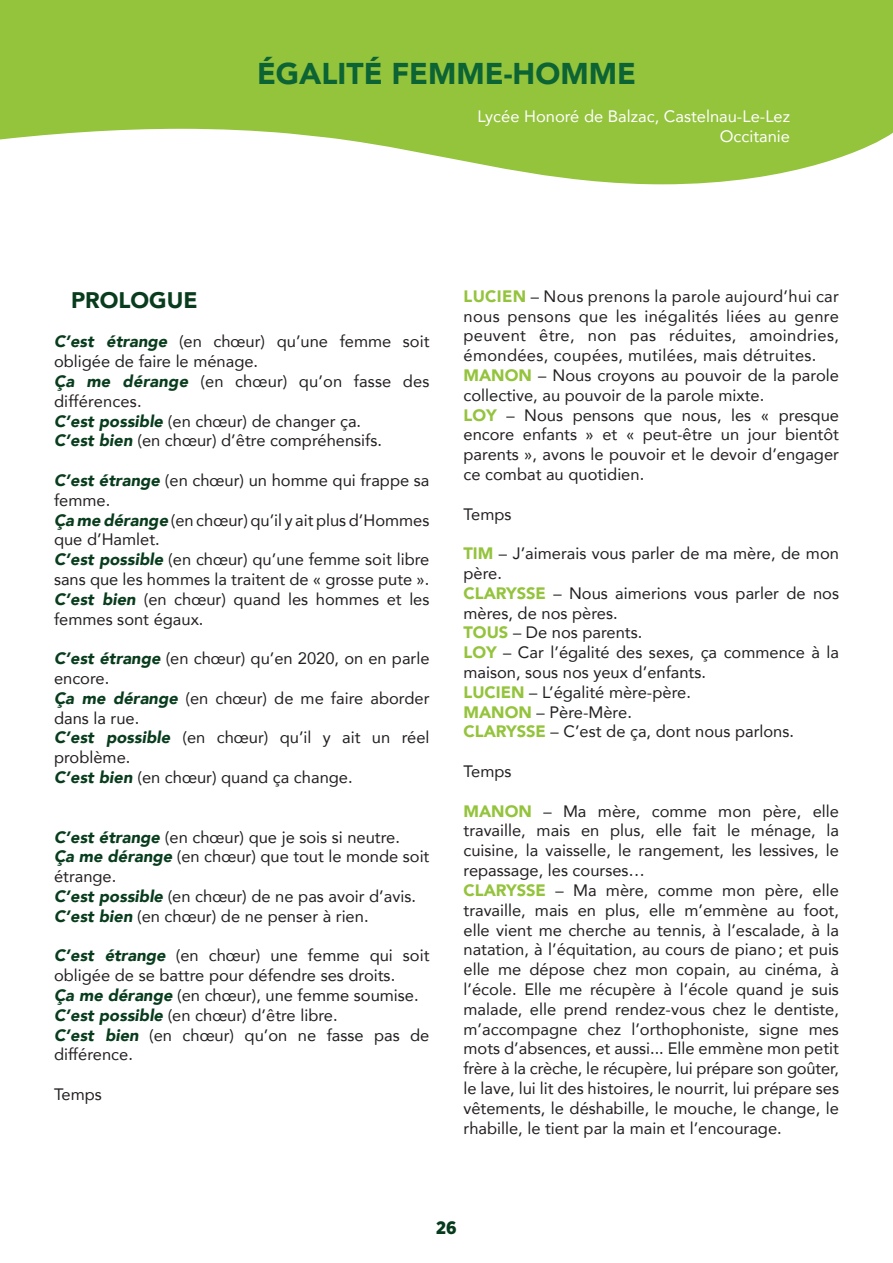
<style>
.page{position:relative;width:893px;height:1263px;background:#fff}
.page>*{position:absolute;margin:0;border:0;box-sizing:border-box;transform-origin:0 0}
.t1{font:900 30px "Avenir";color:#0c6333}
.t2{font:900 22.5px "Avenir";color:#083c1c}
.t3{font:900 18px "Gotham Narrow";color:#073b1d}
.t4{font:16.5px/19.8px "Avenir";color:#231f20}
.t5{font:16.5px/19.8px "Avenir";color:#fff;text-align:right}
.s1{font-weight:900;font-style:italic;color:#083c1c}
.s2{font-weight:900;color:#94c33c}
</style>
<div class="page">
<svg style="left:0;top:0;width:893px;height:184px;fill:#94c33c"></svg>
<h1 class="t1" style="left:257px;top:48px;width:380px">ÉGALITÉ FEMME-HOMME</h1>
<p class="t5" style="left:478px;top:106px;width:314px">Lycée Honoré de Balzac, Castelnau-Le-Lez<br>Occitanie</p>
<h2 class="t2" style="left:71px;top:281px;width:128px">PROLOGUE</h2>
<p class="t4" style="left:54px;top:331px;width:377px"><span class="s1">C’est étrange</span> (en chœur) qu’une femme soit obligée de faire le ménage.<br><span class="s1">Ça me dérange</span> (en chœur) qu’on fasse des différences.<br><span class="s1">C’est possible</span> (en chœur) de changer ça.<br><span class="s1">C’est bien</span> (en chœur) d’être compréhensifs.</p>
<p class="t4" style="left:54px;top:470px;width:377px"><span class="s1">C’est étrange</span> (en chœur) un homme qui frappe sa femme.<br><span class="s1">Ça me dérange</span> (en chœur) qu’il y ait plus d’Hommes que d’Hamlet.<br><span class="s1">C’est possible</span> (en chœur) qu’une femme soit libre sans que les hommes la traitent de « grosse pute ».<br><span class="s1">C’est bien</span> (en chœur) quand les hommes et les femmes sont égaux.</p>
<p class="t4" style="left:54px;top:648px;width:377px"><span class="s1">C’est étrange</span> (en chœur) qu’en 2020, on en parle encore.<br><span class="s1">Ça me dérange</span> (en chœur) de me faire aborder dans la rue.<br><span class="s1">C’est possible</span> (en chœur) qu’il y ait un réel problème.<br><span class="s1">C’est bien</span> (en chœur) quand ça change.</p>
<p class="t4" style="left:54px;top:826px;width:377px"><span class="s1">C’est étrange</span> (en chœur) que je sois si neutre.<br><span class="s1">Ça me dérange</span> (en chœur) que tout le monde soit étrange.<br><span class="s1">C’est possible</span> (en chœur) de ne pas avoir d’avis.<br><span class="s1">C’est bien</span> (en chœur) de ne penser à rien.</p>
<p class="t4" style="left:54px;top:945px;width:377px"><span class="s1">C’est étrange</span> (en chœur) une femme qui soit obligée de se battre pour défendre ses droits.<br><span class="s1">Ça me dérange</span> (en chœur), une femme soumise.<br><span class="s1">C’est possible</span> (en chœur) d’être libre.<br><span class="s1">C’est bien</span> (en chœur) qu’on ne fasse pas de différence.</p>
<p class="t4" style="left:54px;top:1084px;width:49px">Temps</p>
<p class="t4" style="left:463px;top:286px;width:377px"><span class="s2">LUCIEN</span> – Nous prenons la parole aujourd’hui car nous pensons que les inégalités liées au genre peuvent être, non pas réduites, amoindries, émondées, coupées, mutilées, mais détruites.<br><span class="s2">MANON</span> – Nous croyons au pouvoir de la parole collective, au pouvoir de la parole mixte.<br><span class="s2">LOY</span> – Nous pensons que nous, les « presque encore enfants » et « peut-être un jour bientôt parents », avons le pouvoir et le devoir d’engager ce combat au quotidien.</p>
<p class="t4" style="left:463px;top:503px;width:49px">Temps</p>
<p class="t4" style="left:463px;top:543px;width:377px"><span class="s2">TIM</span> – J’aimerais vous parler de ma mère, de mon père.<br><span class="s2">CLARYSSE</span> – Nous aimerions vous parler de nos mères, de nos pères.<br><span class="s2">TOUS</span> – De nos parents.<br><span class="s2">LOY</span> – Car l’égalité des sexes, ça commence à la maison, sous nos yeux d’enfants.<br><span class="s2">LUCIEN</span> – L’égalité mère-père.<br><span class="s2">MANON</span> – Père-Mère.<br><span class="s2">CLARYSSE</span> – C’est de ça, dont nous parlons.</p>
<p class="t4" style="left:463px;top:761px;width:49px">Temps</p>
<p class="t4" style="left:463px;top:800px;width:377px"><span class="s2">MANON</span> – Ma mère, comme mon père, elle travaille, mais en plus, elle fait le ménage, la cuisine, la vaisselle, le rangement, les lessives, le repassage, les courses…<br><span class="s2">CLARYSSE</span> – Ma mère, comme mon père, elle travaille, mais en plus, elle m’emmène au foot, elle vient me cherche au tennis, à l’escalade, à la natation, à l’équitation, au cours de piano; et puis elle me dépose chez mon copain, au cinéma, à l’école. Elle me récupère à l’école quand je suis malade, elle prend rendez-vous chez le dentiste, m’accompagne chez l’orthophoniste, signe mes mots d’absences, et aussi... Elle emmène mon petit frère à la crèche, le récupère, lui prépare son goûter, le lave, lui lit des histoires, le nourrit, lui prépare ses vêtements, le déshabille, le mouche, le change, le rhabille, le tient par la main et l’encourage.</p>
<p class="t3" style="left:436px;top:1216px;width:22px">26</p>
</div>
